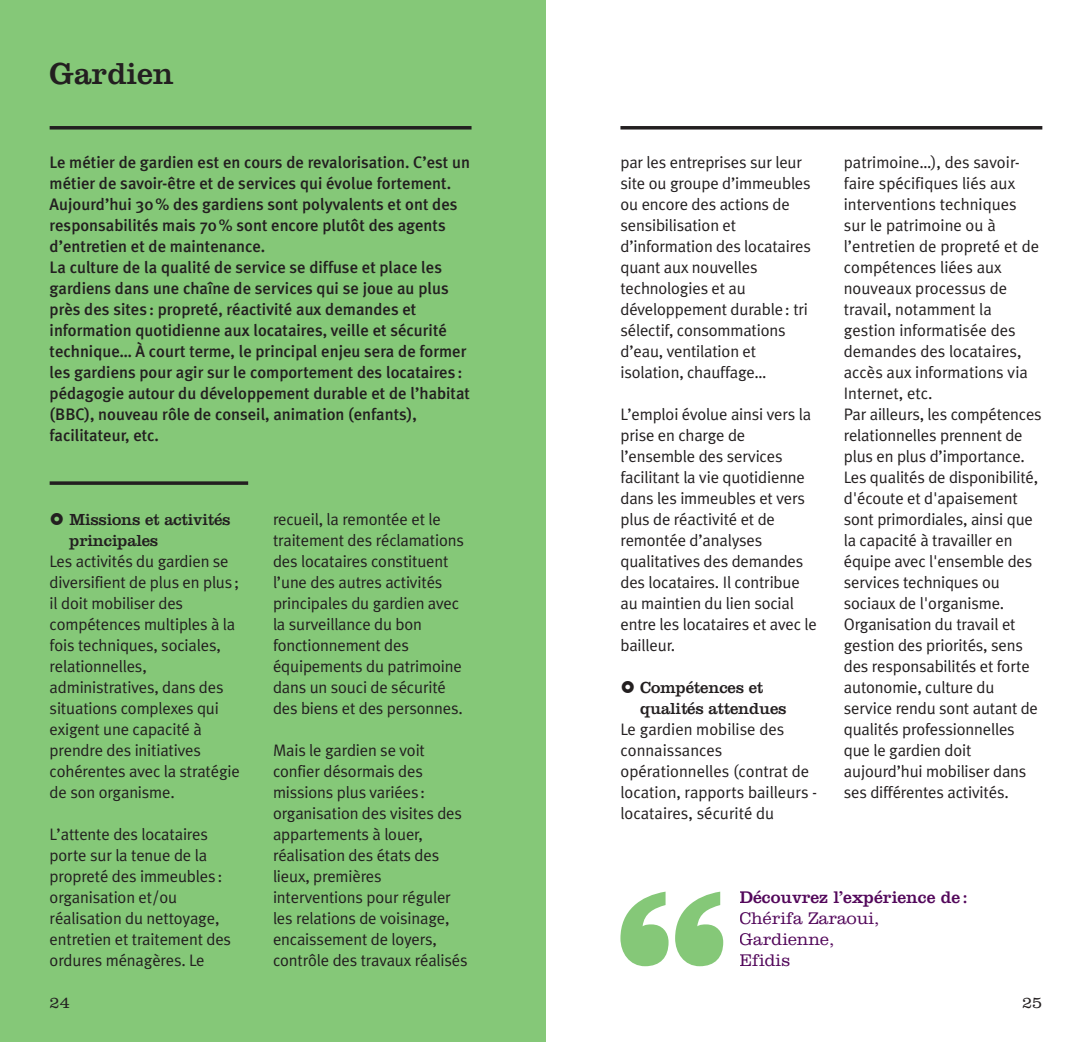
<style>
.page{position:relative;width:1092px;height:1042px;background:#fff}
.page>*{position:absolute;margin:0;border:0;box-sizing:border-box;transform-origin:0 0}
.t1{font:31.5px "Clarendon";color:#231f20}
.t2{font:300 17.5px/21px "Clarendon";color:#53085b}
.t3{font:17.5px "Clarendon";color:#53085b}
.t4{font:16.62px/21px "Meta Plus Normal";letter-spacing:-.01em;color:#231f20}
.t5{font:500 16.62px/21px "Meta Plus";color:#231f20}
.t6{font:16.62px/21px "Clarendon";letter-spacing:-.01em;color:#231f20}
.t7{font:300 16.62px "Clarendon";color:#231f20}
</style>
<div class="page">
<div style="left:0;top:0;width:546px;height:1042px;background:#85c878"></div>
<svg style="left:620px;top:126px;width:422px;height:4px;background:#3e3a3b"></svg>
<svg style="left:50px;top:126px;width:421px;height:4px;background:#2e332a"></svg>
<svg style="left:50px;top:481px;width:198px;height:4px"></svg>
<svg style="left:620px;top:891px;width:48px;height:75px"></svg>
<svg style="left:675px;top:891px;width:48px;height:75px"></svg>
<h1 class="t1" style="left:50px;top:64px;width:126px">Gardien</h1>
<p class="t5" style="left:50px;top:152px;width:422px">Le métier de gardien est en cours de revalorisation. C’est un métier de savoir-être et de services qui évolue fortement.<br>Aujourd’hui 30% des gardiens sont polyvalents et ont des responsabilités mais 70% sont encore plutôt des agents d’entretien et de maintenance.<br>La culture de la qualité de service se diffuse et place les gardiens dans une chaîne de services qui se joue au plus près des sites : propreté, réactivité aux demandes et information quotidienne aux locataires, veille et sécurité technique… À court terme, le principal enjeu sera de former les gardiens pour agir sur le comportement des locataires : pédagogie autour du développement durable et de l’habitat (BBC), nouveau rôle de conseil, animation (enfants), facilitateur, etc.</p>
<p class="t6" style="left:69px;top:511px;width:162px">Missions et activités principales</p>
<p class="t4" style="left:50px;top:551px;width:192px">Les activités du gardien se diversifient de plus en plus; il doit mobiliser des compétences multiples à la fois techniques, sociales, relationnelles, administratives, dans des situations complexes qui exigent une capacité à prendre des initiatives cohérentes avec la stratégie de son organisme.</p>
<p class="t4" style="left:50px;top:824px;width:183px">L’attente des locataires porte sur la tenue de la propreté des immeubles: organisation et/ou réalisation du nettoyage, entretien et traitement des ordures ménagères. Le</p>
<p class="t4" style="left:273px;top:509px;width:192px">recueil, la remontée et le traitement des réclamations des locataires constituent l’une des autres activités principales du gardien avec la surveillance du bon fonctionnement des équipements du patrimoine dans un souci de sécurité des biens et des personnes.</p>
<p class="t4" style="left:273px;top:740px;width:196px">Mais le gardien se voit confier désormais des missions plus variées: organisation des visites des appartements à louer, réalisation des états des lieux, premières interventions pour réguler les relations de voisinage, encaissement de loyers, contrôle des travaux réalisés</p>
<p class="t4" style="left:620px;top:152px;width:192px">par les entreprises sur leur site ou groupe d’immeubles ou encore des actions de sensibilisation et d’information des locataires quant aux nouvelles technologies et au développement durable: tri sélectif, consommations d’eau, ventilation et isolation, chauffage…</p>
<p class="t4" style="left:620px;top:404px;width:198px">L’emploi évolue ainsi vers la prise en charge de l’ensemble des services facilitant la vie quotidienne dans les immeubles et vers plus de réactivité et de remontée d’analyses qualitatives des demandes des locataires. Il contribue au maintien du lien social entre les locataires et avec le bailleur.</p>
<p class="t6" style="left:640px;top:679px;width:148px">Compétences et qualités attendues</p>
<p class="t4" style="left:620px;top:719px;width:198px">Le gardien mobilise des connaissances opérationnelles (contrat de location, rapports bailleurs - locataires, sécurité du</p>
<p class="t4" style="left:843px;top:152px;width:199px">patrimoine…), des savoir&shy;faire spécifiques liés aux interventions techniques sur le patrimoine ou à l’entretien de propreté et de compétences liées aux nouveaux processus de travail, notamment la gestion informatisée des demandes des locataires, accès aux informations via<br>Internet, etc.<br>Par ailleurs, les compétences relationnelles prennent de plus en plus d’importance.<br>Les qualités de disponibilité, d'écoute et d'apaisement sont primordiales, ainsi que la capacité à travailler en équipe avec l'ensemble des services techniques ou sociaux de l'organisme.<br>Organisation du travail et gestion des priorités, sens des responsabilités et forte autonomie, culture du service rendu sont autant de qualités professionnelles que le gardien doit aujourd’hui mobiliser dans ses différentes activités.</p>
<p class="t3" style="left:739px;top:891px;width:230px">Découvrez l’expérience de :</p>
<p class="t2" style="left:739px;top:910px;width:141px">Chérifa Zaraoui,<br>Gardienne,<br>Efidis</p>
<p class="t7" style="left:50px;top:997px;width:22px">24</p>
<p class="t7" style="left:1021px;top:997px;width:22px">25</p>
</div>
